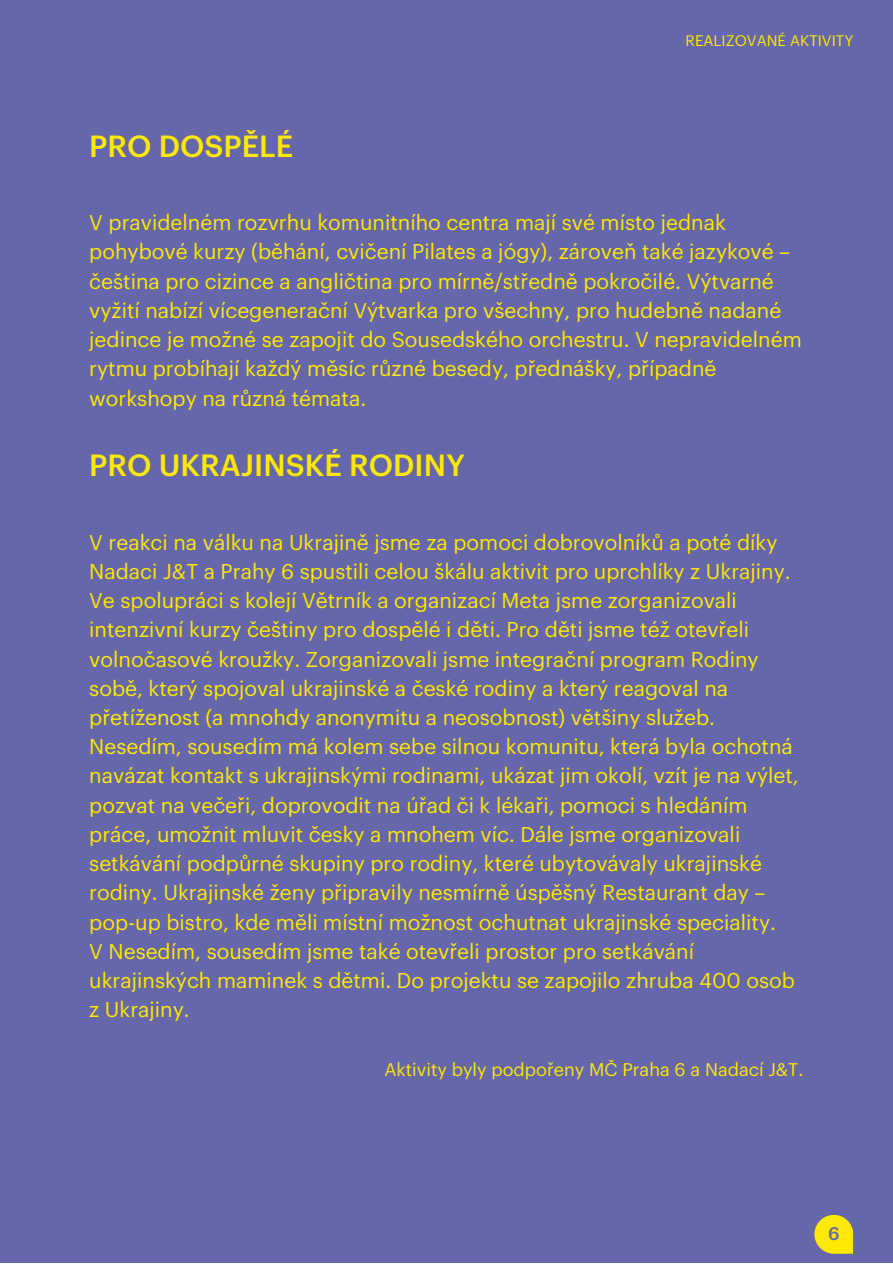
<style>
.page{position:relative;width:893px;height:1264px;background:#fff}
.page>*{position:absolute;margin:0;border:0;box-sizing:border-box;transform-origin:0 0}
.t1{font:500 30px "Graphik";color:#ffe900}
.t2{font:21px/29.2px "Graphik";color:#ffe900}
.t3{font:18px "Graphik";color:#ffe900}
.t4{font:500 18px "Graphik";color:#6667ab}
.t5{font:15px "Graphik";color:#ffe900}
</style>
<div class="page">
<div style="left:0;top:0;width:892px;height:1262px;background:#6667ab"></div>
<svg style="left:814px;top:1215px;width:39px;height:38px"></svg>
<p class="t1" style="left:89px;top:132px;width:205px">PRO DOSPĚLÉ</p>
<p class="t5" style="left:685px;top:34px;width:169px">REALIZOVANÉ AKTIVITY</p>
<p class="t2" style="left:89px;top:209px;width:714px">V pravidelném rozvrhu komunitního centra mají své místo jednak pohybové kurzy (běhání, cvičení Pilates a jógy), zároveň také jazykové – čeština pro cizince a angličtina pro mírně/středně pokročilé. Výtvarné vyžití nabízí vícegenerační Výtvarka pro všechny, pro hudebně nadané jedince je možné se zapojit do Sousedského orchestru. V nepravidelném rytmu probíhají každý měsíc různé besedy, přednášky, případně workshopy na různá témata.</p>
<p class="t1" style="left:89px;top:452px;width:377px">PRO UKRAJINSKÉ RODINY</p>
<p class="t2" style="left:89px;top:528px;width:703px">V reakci na válku na Ukrajině jsme za pomoci dobrovolníků a poté díky Nadaci J&amp;T a Prahy 6 spustili celou škálu aktivit pro uprchlíky z Ukrajiny.<br>Ve spolupráci s kolejí Větrník a organizací Meta jsme zorganizovali intenzivní kurzy češtiny pro dospělé i děti. Pro děti jsme též otevřeli volnočasové kroužky. Zorganizovali jsme integrační program Rodiny sobě, který spojoval ukrajinské a české rodiny a který reagoval na přetíženost (a mnohdy anonymitu a neosobnost) většiny služeb.</p>
<p class="t2" style="left:89px;top:733px;width:711px">Nesedím, sousedím má kolem sebe silnou komunitu, která byla ochotná navázat kontakt s ukrajinskými rodinami, ukázat jim okolí, vzít je na výlet, pozvat na večeři, doprovodit na úřad či k lékaři, pomoci s hledáním práce, umožnit mluvit česky a mnohem víc. Dále jsme organizovali setkávání podpůrné skupiny pro rodiny, které ubytovávaly ukrajinské rodiny. Ukrajinské ženy připravily nesmírně úspěšný Restaurant day – pop-up bistro, kde měli místní možnost ochutnat ukrajinské speciality.</p>
<p class="t2" style="left:89px;top:937px;width:707px">V Nesedím, sousedím jsme také otevřeli prostor pro setkávání ukrajinských maminek s dětmi. Do projektu se zapojilo zhruba 400 osob z Ukrajiny.</p>
<p class="t3" style="left:384px;top:1061px;width:420px">Aktivity byly podpořeny MČ Praha 6 a Nadací J&amp;T.</p>
<p class="t4" style="left:828px;top:1225px;width:13px">6</p>
</div>
